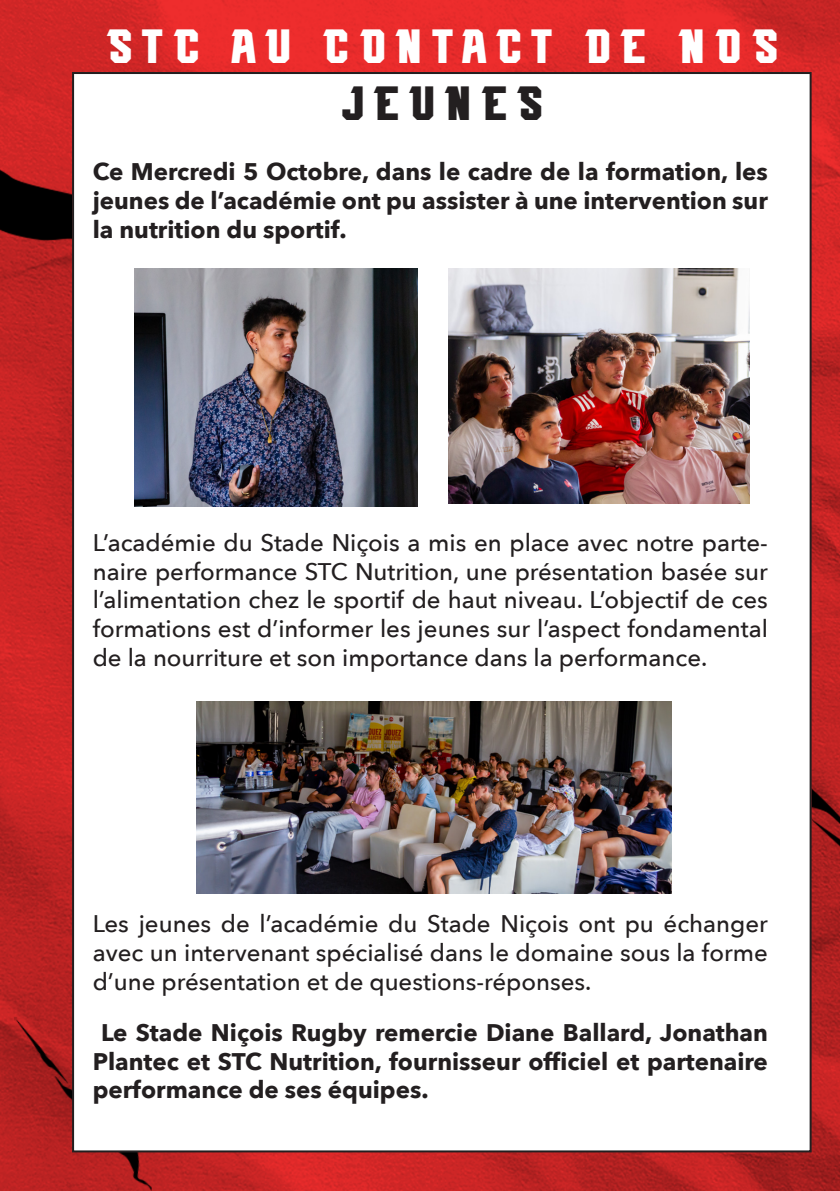
<style>
.page{position:relative;width:840px;height:1191px;background:#fff}
.page>*{position:absolute;margin:0;border:0;box-sizing:border-box;transform-origin:0 0}
.t1{font:700 48px/57.6px "Blockhead Nova";letter-spacing:.135em;color:#fff;text-align:center}
.t2{font:500 24px/28.8px "Avenir Next";color:#231f20;text-align:justify}
.t3{font:700 24px/28.8px "Avenir Next";color:#231f20;text-align:justify}
.s1{color:#231f20}
</style>
<div class="page">
<img style="left:0;top:0;width:839px;height:1191px">
<img style="left:0;top:164px;width:72px;height:135px">
<img style="left:811px;top:648px;width:28px;height:250px">
<img style="left:0;top:1016px;width:177px;height:175px">
<div style="left:73px;top:73px;width:737px;height:1078px;background:#fff"></div>
<img style="left:135px;top:269px;width:282px;height:237px">
<img style="left:448px;top:269px;width:300px;height:234px">
<img style="left:197px;top:702px;width:474px;height:192px">
<p class="t1" style="left:104px;top:19px;width:675px">STC AU CONTACT DE NOS<br><span class="s1">JEUNES</span></p>
<p class="t3" style="left:93px;top:157px;width:676px">Ce Mercredi 5 Octobre, dans le cadre de la formation, les jeunes de l’académie ont pu assister à une intervention sur la nutrition du sportif.</p>
<p class="t2" style="left:93px;top:527px;width:676px">L’académie du Stade Niçois a mis en place avec notre parte&shy;naire performance STC Nutrition, une présentation basée sur l’alimentation chez le sportif de haut niveau. L’objectif de ces formations est d’informer les jeunes sur l’aspect fondamental de la nourriture et son importance dans la performance.</p>
<p class="t2" style="left:93px;top:908px;width:676px">Les jeunes de l’académie du Stade Niçois ont pu échanger avec un intervenant spécialisé dans le domaine sous la forme d’une présentation et de questions-réponses.</p>
<p class="t3" style="left:93px;top:1017px;width:676px;text-indent:8px">Le Stade Niçois Rugby remercie Diane Ballard, Jonathan Plantec et STC Nutrition, fournisseur officiel et partenaire performance de ses équipes.</p>
</div>
